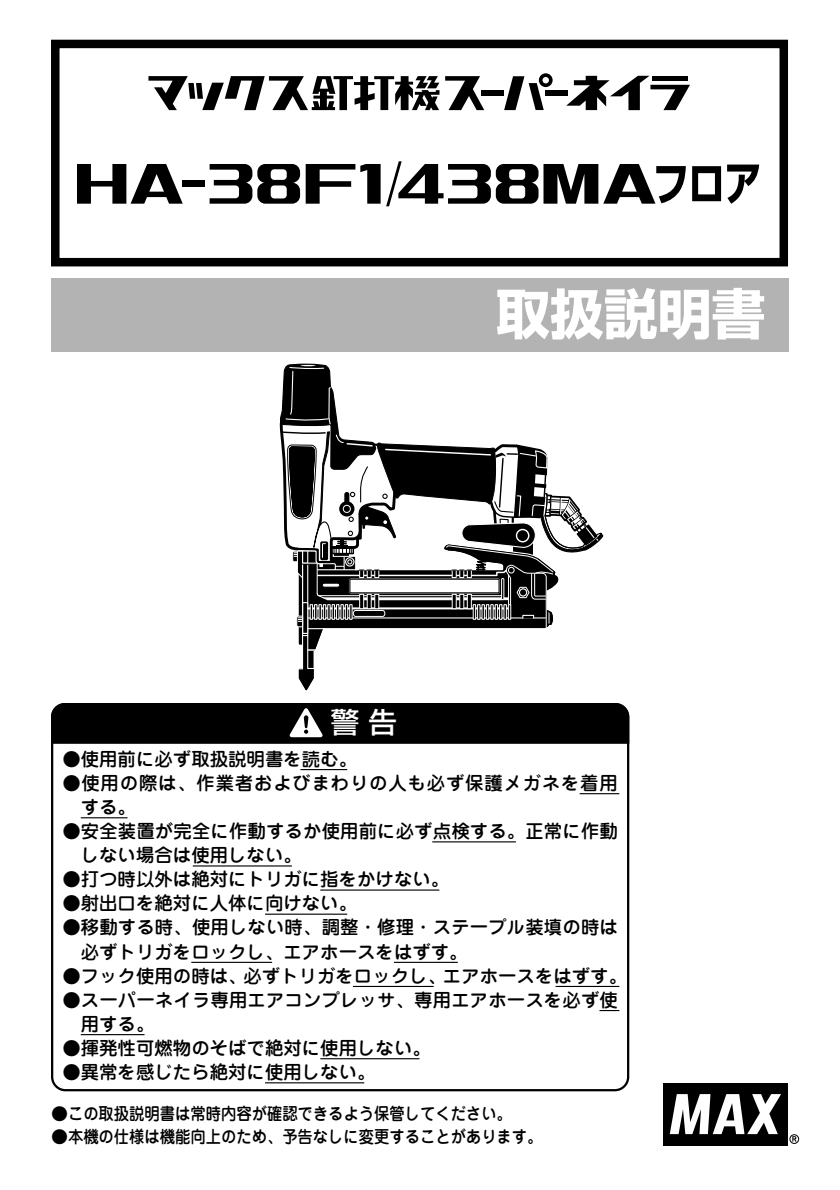
<style>
.page{position:relative;width:840px;height:1190px;background:#fff}
.page>*{position:absolute;margin:0;border:0;box-sizing:border-box;transform-origin:0 0}
.t1{font:700 53.8px "Shin Go";color:#fff}
.t2{font:500 28.4px "Shin Go";color:#fff}
.t3{font:500 18.4px/24px "Jun 34";color:#000}
.t4{font:500 18.4px/24px "Jun 34";letter-spacing:.04em;color:#000}
.t5{font:500 17px "Jun 34";color:#000}
</style>
<div class="page">
<svg style="left:445px;top:76px;width:39px;height:34px"></svg>
<svg style="left:148px;top:76px;width:291px;height:34px"></svg>
<svg style="left:566px;top:76px;width:124px;height:34px"></svg>
<svg style="left:504px;top:73px;width:49px;height:37px"></svg>
<div style="left:482px;top:90px;width:22px;height:6px;background:#000"></div>
<div style="left:546px;top:90px;width:22px;height:6px;background:#000"></div>
<svg style="left:77px;top:164px;width:106px;height:40px"></svg>
<div style="left:182px;top:180px;width:23px;height:7px;background:#000"></div>
<svg style="left:210px;top:164px;width:90px;height:40px"></svg>
<svg style="left:306px;top:161px;width:380px;height:45px"></svg>
<svg style="left:692px;top:166px;width:29px;height:35px"></svg>
<svg style="left:727px;top:165px;width:32px;height:39px"></svg>
<div style="left:51px;top:40px;width:737px;height:226px;border:9px solid #000"></div>
<div style="left:663px;top:1083px;width:124px;height:62px;background:#000"></div>
<svg style="left:670px;top:1094px;width:111px;height:40px"></svg>
<div style="left:790px;top:1134px;width:9px;height:10px;border:1px solid #000;border-radius:50%"></div>
<svg style="left:792px;top:1136px;width:5px;height:6px"></svg>
<svg style="left:279px;top:363px;width:325px;height:328px"></svg>
<svg style="left:51px;top:703px;width:578px;height:388px"></svg>
<hr style="left:51px;top:742px;width:578px;height:2px;background:#000">
<div style="left:51px;top:278px;width:737px;height:74px;background:#b3b3b3"></div>
<hr style="left:300px;top:769px;width:47px;height:1px;background:#000">
<hr style="left:580px;top:793px;width:39px;height:1px;background:#000">
<hr style="left:81px;top:817px;width:47px;height:1px;background:#000">
<hr style="left:432px;top:841px;width:84px;height:1px;background:#000">
<hr style="left:193px;top:865px;width:99px;height:2px;background:#000">
<hr style="left:320px;top:890px;width:119px;height:1px;background:#000">
<hr style="left:265px;top:914px;width:82px;height:1px;background:#000">
<hr style="left:394px;top:962px;width:64px;height:1px;background:#000">
<hr style="left:191px;top:962px;width:81px;height:1px;background:#000">
<hr style="left:556px;top:986px;width:63px;height:1px;background:#000">
<hr style="left:353px;top:986px;width:81px;height:1px;background:#000">
<svg style="left:600px;top:1010px;width:19px;height:1px"></svg>
<hr style="left:81px;top:1034px;width:64px;height:1px;background:#000">
<hr style="left:320px;top:1058px;width:100px;height:1px;background:#000">
<hr style="left:265px;top:1082px;width:99px;height:1px;background:#000">
<svg style="left:290px;top:708px;width:33px;height:29px"></svg>
<h1 class="t1" style="left:496px;top:294px;width:271px">取扱説明書</h1>
<h2 class="t2" style="left:331px;top:712px;width:68px">警告</h2>
<p class="t3" style="left:62px;top:749px;width:296px">●使用前に必ず取扱説明書を読む。</p>
<p class="t4" style="left:81px;top:773px;width:539px;text-indent:-18px">●使用の際は、作業者およびまわりの人も必ず保護メガネを着用する。</p>
<p class="t3" style="left:81px;top:821px;width:539px;text-indent:-18px">●安全装置が完全に作動するか使用前に必ず点検する。正常に作動しない場合は使用しない。</p>
<p class="t3" style="left:62px;top:869px;width:388px">●打つ時以外は絶対にトリガに指をかけない。</p>
<p class="t3" style="left:62px;top:893px;width:296px">●射出口を絶対に人体に向けない。</p>
<p class="t3" style="left:81px;top:918px;width:539px;text-indent:-18px">●移動する時、使用しない時、調整・修理・ステープル装填の時は必ずトリガをロックし、エアホースをはずす。</p>
<p class="t3" style="left:62px;top:966px;width:566px">●フック使用の時は、必ずトリガをロックし、エアホースをはずす。</p>
<p class="t3" style="left:81px;top:990px;width:539px;text-indent:-18px">●スーパーネイラ専用エアコンプレッサ、専用エアホースを必ず使用する。</p>
<p class="t3" style="left:62px;top:1038px;width:370px">●揮発性可燃物のそばで絶対に使用しない。</p>
<p class="t3" style="left:62px;top:1062px;width:315px">●異常を感じたら絶対に使用しない。</p>
<p class="t5" style="left:51px;top:1107px;width:462px">●この取扱説明書は常時内容が確認できるよう保管してください。</p>
<p class="t5" style="left:51px;top:1130px;width:493px">●本機の仕様は機能向上のため、予告なしに変更することがあります。</p>
</div>
